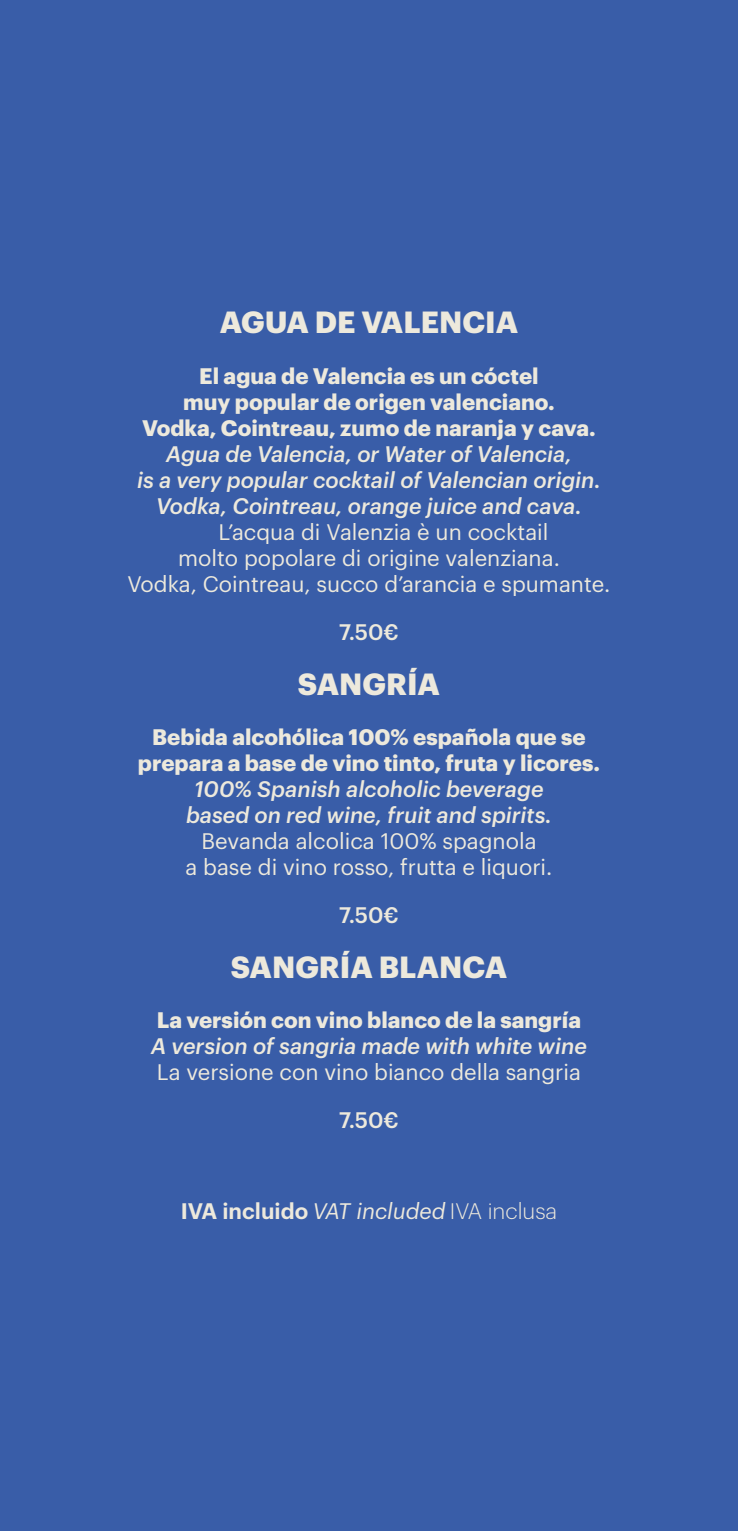
<style>
.page{position:relative;width:738px;height:1531px;background:#fff}
.page>*{position:absolute;margin:0;border:0;box-sizing:border-box;transform-origin:0 0}
.t1{font:700 30px "Graphik";color:#ede9dc}
.t2{font:italic 500 22px/26px "Graphik";color:#ede9dc;text-align:center}
.t3{font:22px/26px "Graphik";color:#ede9dc;text-align:center}
.t4{font:700 22px/26px "Graphik";color:#ede9dc;text-align:center}
.t5{font:600 22px "Graphik";color:#ede9dc}
.t6{font:500 22px "Graphik";color:#ede9dc}
.s1{font-weight:400;font-style:italic}
.s2{font-weight:300}
</style>
<div class="page">
<div style="left:0;top:0;width:737px;height:1531px;background:#395da8"></div>
<h1 class="t1" style="left:219px;top:299px;width:300px">AGUA DE VALENCIA</h1>
<p class="t4" style="left:142px;top:361px;width:454px">El agua de Valencia es un cóctel<br>muy popular de origen valenciano.<br>Vodka, Cointreau, zumo de naranja y cava.</p>
<p class="t2" style="left:137px;top:439px;width:465px">Agua de Valencia, or Water of Valencia,<br>is a very popular cocktail of Valencian origin.<br>Vodka, Cointreau, orange juice and cava.</p>
<p class="t3" style="left:218px;top:517px;width:331px">L’acqua di Valenzia è un cocktail</p>
<p class="t3" style="left:178px;top:543px;width:383px">molto popolare di origine valenziana.</p>
<p class="t3" style="left:127px;top:569px;width:484px">Vodka, Cointreau, succo d’arancia e spumante.</p>
<p class="t6" style="left:339px;top:615px;width:61px">7.50€</p>
<h1 class="t1" style="left:297px;top:660px;width:144px">SANGRÍA</h1>
<p class="t4" style="left:138px;top:722px;width:463px">Bebida alcohólica 100% española que se prepara a base de vino tinto, fruta y licores.</p>
<p class="t2" style="left:186px;top:774px;width:367px">100% Spanish alcoholic beverage based on red wine, fruit and spirits.</p>
<p class="t3" style="left:185px;top:827px;width:368px">Bevanda alcolica 100% spagnola<br>a base di vino rosso, frutta e liquori.</p>
<p class="t6" style="left:339px;top:898px;width:61px">7.50€</p>
<h1 class="t1" style="left:230px;top:943px;width:278px">SANGRÍA BLANCA</h1>
<p class="t4" style="left:157px;top:1005px;width:425px">La versión con vino blanco de la sangría</p>
<p class="t2" style="left:151px;top:1031px;width:437px">A version of sangria made with white wine</p>
<p class="t3" style="left:157px;top:1057px;width:425px">La versione con vino bianco della sangria</p>
<p class="t6" style="left:339px;top:1103px;width:61px">7.50€</p>
<p class="t5" style="left:180px;top:1194px;width:378px">IVA incluido <span class="s1">VAT included</span> <span class="s2">IVA inclusa</span></p>
</div>
